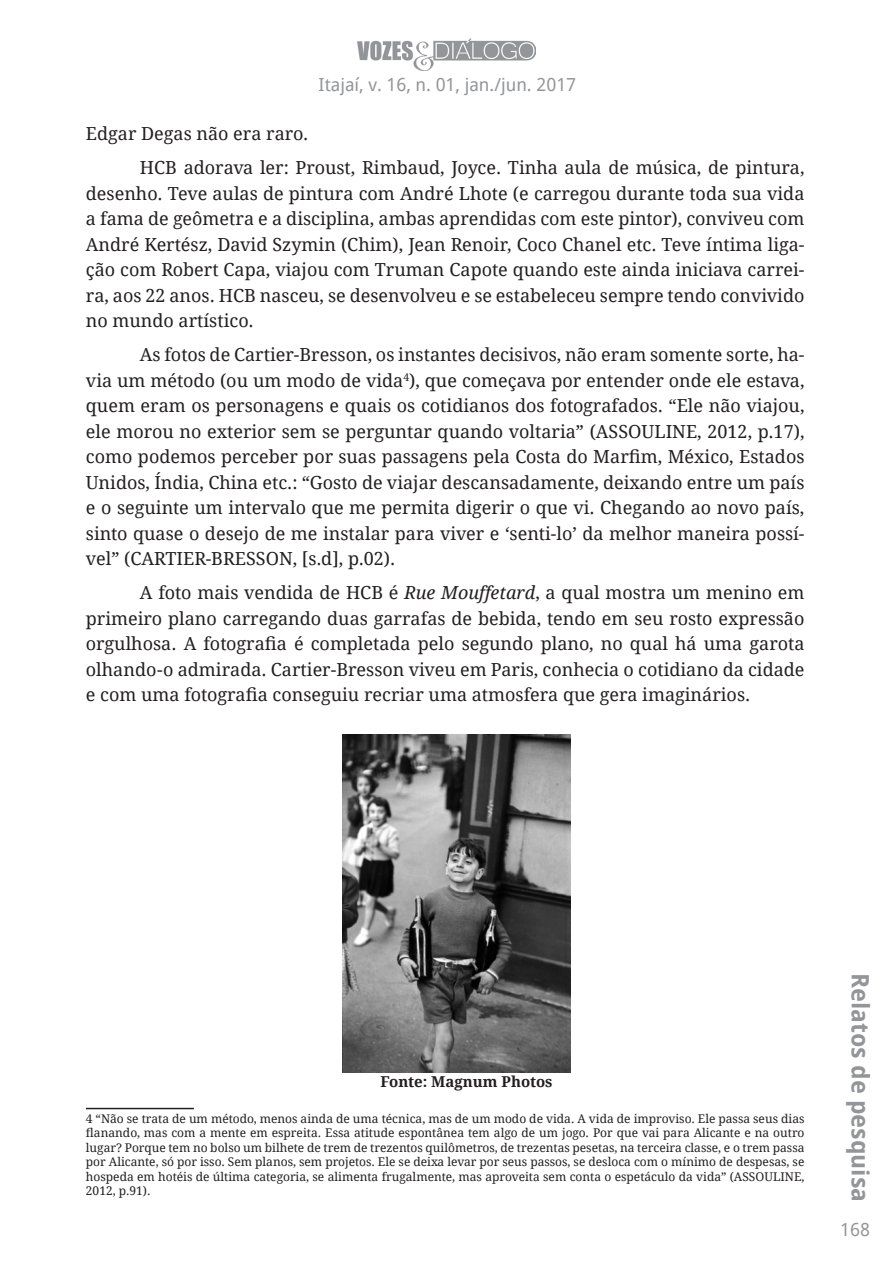
<style>
.page{position:relative;width:893px;height:1263px;background:#fff}
.page>*{position:absolute;margin:0;border:0;box-sizing:border-box;transform-origin:0 0}
.t1{font:700 24px "Droid Sans";color:#939598}
.Corpo_de_texto{font:18px/25.5px "Droid Serif";color:#231f20;text-align:justify}
.t2{font:18px "Droid Sans";color:#939598}
.Nota_de_rodapé{font:18px "Droid Serif";color:#231f20}
.Legenda{font:700 15px "Droid Serif";color:#231f20}
.Nota_de_rodapé-2{font:12px/14.4px "Droid Serif";color:#231f20;text-align:justify}
.s1{font-style:italic}
</style>
<div class="page">
<img style="left:357px;top:38px;width:179px;height:33px">
<img style="left:343px;top:735px;width:227px;height:337px">
<hr style="left:86px;top:1108px;width:108px;height:1px;background:#231f20">
<p class="t2" style="left:319px;top:72px;width:259px">Itajaí, v. 16, n. 01, jan./jun. 2017</p>
<p class="Nota_de_rodapé" style="left:86px;top:123px;width:224px">Edgar Degas não era raro.</p>
<p class="Corpo_de_texto" style="left:86px;top:155px;width:720px;text-indent:54px">HCB adorava ler: Proust, Rimbaud, Joyce. Tinha aula de música, de pintura, desenho. Teve aulas de pintura com André Lhote (e carregou durante toda sua vida a fama de geômetra e a disciplina, ambas aprendidas com este pintor), conviveu com André Kertész, David Szymin (Chim), Jean Renoir, Coco Chanel etc. Teve íntima liga&shy;ção com Robert Capa, viajou com Truman Capote quando este ainda iniciava carrei&shy;ra, aos 22 anos. HCB nasceu, se desenvolveu e se estabeleceu sempre tendo convivido no mundo artístico.</p>
<p class="Corpo_de_texto" style="left:86px;top:342px;width:720px;text-indent:54px">As fotos de Cartier-Bresson, os instantes decisivos, não eram somente sorte, ha&shy;via um método (ou um modo de vida<sup>4</sup>), que começava por entender onde ele estava, quem eram os personagens e quais os cotidianos dos fotografados. “Ele não viajou, ele morou no exterior sem se perguntar quando voltaria” (ASSOULINE, 2012, p.17), como podemos perceber por suas passagens pela Costa do Marfim, México, Estados Unidos, Índia, China etc.: “Gosto de viajar descansadamente, deixando entre um país e o seguinte um intervalo que me permita digerir o que vi. Chegando ao novo país, sinto quase o desejo de me instalar para viver e ‘senti-lo’ da melhor maneira possí&shy;vel” (CARTIER-BRESSON, [s.d], p.02).</p>
<p class="Corpo_de_texto" style="left:86px;top:580px;width:720px;text-indent:54px">A foto mais vendida de HCB é <span class="s1">Rue Mouffetard</span>, a qual mostra um menino em primeiro plano carregando duas garrafas de bebida, tendo em seu rosto expressão orgulhosa. A fotografia é completada pelo segundo plano, no qual há uma garota olhando-o admirada. Cartier-Bresson viveu em Paris, conhecia o cotidiano da cidade e com uma fotografia conseguiu recriar uma atmosfera que gera imaginários.</p>
<p class="Legenda" style="left:380px;top:1072px;width:174px">Fonte: Magnum Photos</p>
<p class="Nota_de_rodapé-2" style="left:86px;top:1111px;width:720px">4 “Não se trata de um método, menos ainda de uma técnica, mas de um modo de vida. A vida de improviso. Ele passa seus dias flanando, mas com a mente em espreita. Essa atitude espontânea tem algo de um jogo. Por que vai para Alicante e na outro lugar? Porque tem no bolso um bilhete de trem de trezentos quilômetros, de trezentas pesetas, na terceira classe, e o trem passa por Alicante, só por isso. Sem planos, sem projetos. Ele se deixa levar por seus passos, se desloca com o mínimo de despesas, se hospeda em hotéis de última categoria, se alimenta frugalmente, mas aproveita sem conta o espetáculo da vida” (ASSOULINE, 2012, p.91).</p>
<h1 class="t1" style="left:877px;top:973px;width:231px;rotate:90deg">Relatos de pesquisa</h1>
<p class="t2" style="left:840px;top:1217px;width:31px">168</p>
</div>
